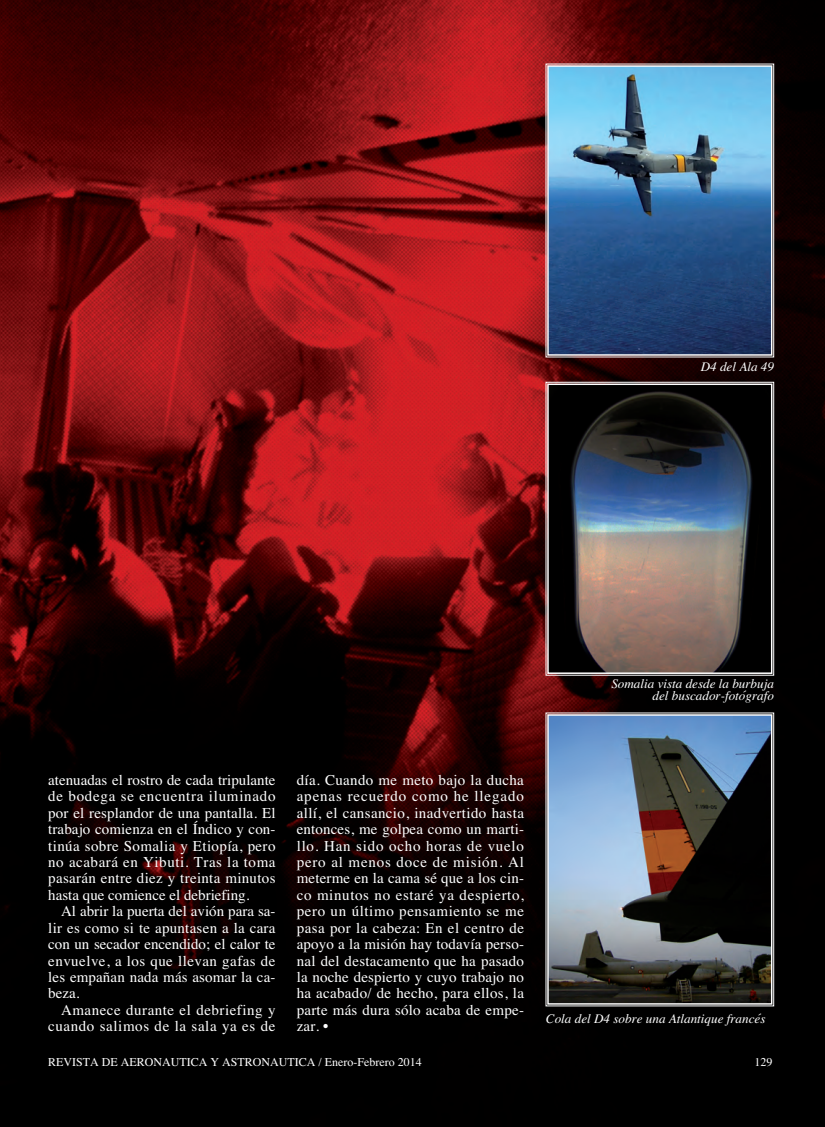
<style>
.page{position:relative;width:825px;height:1127px;background:#fff}
.page>*{position:absolute;margin:0;border:0;box-sizing:border-box;transform-origin:0 0}
.t1{font:15px/16.5px "Times";letter-spacing:.02em;color:#fff;text-align:justify}
.t2{font:italic 13.2px/12px "Times";color:#fff;text-align:right}
.t3{font:12px "Times";color:#fff}
.s1{font-family:"Koz Min Pr 6 N Medium Proportional"}
</style>
<div class="page">
<img style="left:0;top:0;width:825px;height:1127px">
<img style="left:550px;top:717px;width:219px;height:284px">
<div style="left:546px;top:713px;width:228px;height:293px;border:1px solid #fff"></div>
<div style="left:547px;top:714px;width:225px;height:290px;border:2px solid #fff"></div>
<img style="left:550px;top:386px;width:219px;height:285px">
<div style="left:547px;top:383px;width:225px;height:291px;border:2px solid #fff"></div>
<img style="left:550px;top:68px;width:219px;height:285px">
<div style="left:547px;top:65px;width:225px;height:291px;border:2px solid #fff"></div>
<p class="t2" style="left:701px;top:362px;width:75px">D4 del Ala 49</p>
<p class="t2" style="left:611px;top:678px;width:164px">Somalia vista desde la burbuja del buscador-foto<span class="s1">́</span>grafo</p>
<p class="t1" style="left:48px;top:773px;width:229px">atenuadas el rostro de cada tripulante de bodega se encuentra iluminado por el resplandor de una pantalla. El trabajo comienza en el Índico y con&shy;tinúa sobre Somalia y Etiopía, pero no acabará en Yibuti. Tras la toma pasarán entre diez y treinta minutos hasta que comience el debriefing.</p>
<p class="t1" style="left:48px;top:904px;width:229px;text-indent:13px">Al abrir la puerta del avión para sa&shy;lir es como si te apuntasen a la cara con un secador encendido; el calor te envuelve, a los que llevan gafas de les empañan nada más asomar la ca&shy;beza.</p>
<p class="t1" style="left:48px;top:1003px;width:229px;text-align:right">Amanece durante el debriefing y cuando salimos de la sala ya es de</p>
<p class="t1" style="left:297px;top:773px;width:229px">día. Cuando me meto bajo la ducha apenas recuerdo como he llegado allí, el cansancio, inadvertido hasta entonces, me golpea como un marti&shy;llo. Han sido ocho horas de vuelo pero al menos doce de misión. Al meterme en la cama sé que a los cin&shy;co minutos no estaré ya despierto, pero un último pensamiento se me pasa por la cabeza: En el centro de apoyo a la misión hay todavía perso&shy;nal del destacamento que ha pasado la noche despierto y cuyo trabajo no ha acabado/ de hecho, para ellos, la parte más dura sólo acaba de empe&shy;zar. •</p>
<p class="t3" style="left:48px;top:1058px;width:375px">REVISTA DE AERONAUTICA Y ASTRONAUTICA / Enero-Febrero 2014</p>
<p class="t3" style="left:754px;top:1058px;width:19px">129</p>
<p class="t2" style="left:546px;top:1013px;width:221px">Cola del D4 sobre una Atlantique france<span class="s1">́</span>s</p>
</div>
